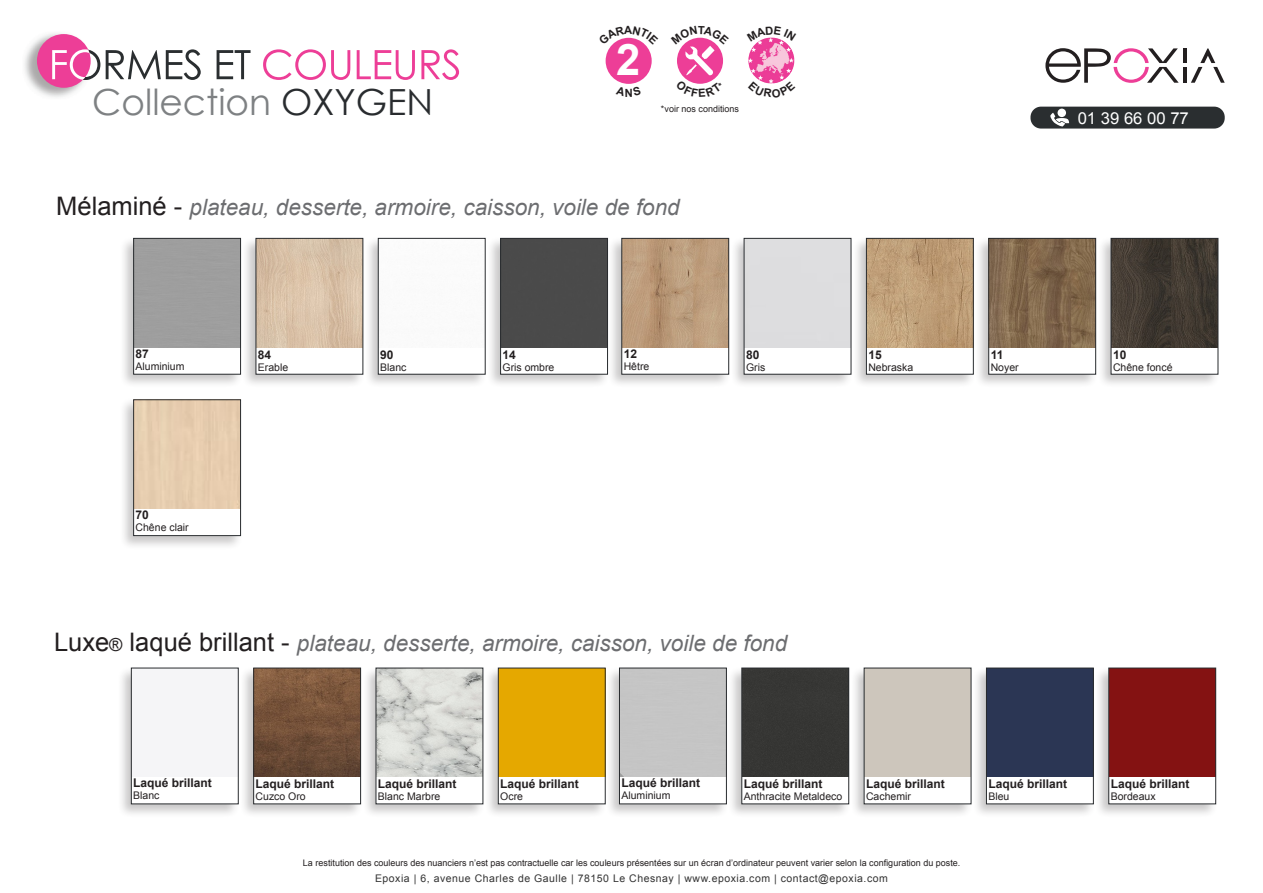
<style>
.page{position:relative;width:1263px;height:893px;background:#fff}
.page>*{position:absolute;margin:0;border:0;box-sizing:border-box;transform-origin:0 0}
.t1{font:700 43.5px "Arial";color:#fff}
.t2{font:36px "Century Gothic";color:#7e8183}
.t3{font:italic 22.5px "Arial";color:#6c6d70}
.t4{font:16.5px "Arial";color:#fff}
.t5{font:700 12px "Arial";color:#231f20}
.t6{font:10.5px "Arial";color:#231f20}
.t7{font:10.5px "Arial";letter-spacing:.05em;color:#333}
.t8{font:9px "Arial";color:#231f20}
.s1{color:#292c2f}
.s2{font-style:normal;font-size:25.5px;color:#231f20}
.s3{font-style:normal;font-size:18px;color:#231f20}
</style>
<div class="page">
<svg style="left:1191px;top:48px;width:34px;height:35px"></svg>
<hr style="left:1183px;top:67px;width:4px;height:16px;background:#231f20">
<hr style="left:1183px;top:48px;width:4px;height:15px;background:#231f20">
<svg style="left:1045px;top:48px;width:134px;height:35px"></svg>
<div style="left:1030px;top:107px;width:195px;height:22px;background:#2a2e30;border-radius:10px"></div>
<div style="left:1057px;top:109px;width:9px;height:8px;background:#fff;border-radius:50%"></div>
<svg style="left:1050px;top:113px;width:19px;height:14px"></svg>
<img style="left:748px;top:37px;width:46px;height:47px;border-radius:23px">
<div style="left:606px;top:38px;width:46px;height:46px;background:#ed3e97;border-radius:50%"></div>
<svg style="left:106px;top:49px;width:95px;height:31px"></svg>
<svg style="left:217px;top:50px;width:34px;height:29px"></svg>
<svg style="left:263px;top:49px;width:87px;height:31px"></svg>
<svg style="left:357px;top:50px;width:58px;height:30px"></svg>
<svg style="left:421px;top:49px;width:38px;height:31px"></svg>
<img style="left:24px;top:33px;width:64px;height:64px">
<div style="left:37px;top:34px;width:54px;height:54px;background:#ed3e97;border-radius:50%"></div>
<svg style="left:52px;top:49px;width:48px;height:31px"></svg>
<div style="left:119px;top:236px;width:124px;height:152px;background:#231f20;opacity:.25"></div>
<svg style="left:134px;top:238px;width:107px;height:136px;fill:#9e9e9e"></svg>
<div style="left:119px;top:397px;width:124px;height:153px;background:#231f20;opacity:.25"></div>
<svg style="left:134px;top:400px;width:107px;height:136px;fill:#e8ceb0"></svg>
<div style="left:607px;top:236px;width:124px;height:152px;background:#231f20;opacity:.25"></div>
<div style="left:622px;top:238px;width:107px;height:136px;background:#fff"></div>
<div style="left:364px;top:236px;width:124px;height:152px;background:#231f20;opacity:.25"></div>
<div style="left:378px;top:238px;width:107px;height:136px;background:#fff"></div>
<div style="left:852px;top:236px;width:124px;height:152px;background:#231f20;opacity:.25"></div>
<div style="left:866px;top:238px;width:107px;height:136px;background:#fff"></div>
<div style="left:242px;top:236px;width:123px;height:152px;background:#231f20;opacity:.25"></div>
<div style="left:256px;top:238px;width:107px;height:136px;background:#fff"></div>
<div style="left:730px;top:236px;width:123px;height:152px;background:#231f20;opacity:.25"></div>
<svg style="left:744px;top:238px;width:107px;height:136px;fill:#dddddf"></svg>
<div style="left:486px;top:236px;width:124px;height:152px;background:#231f20;opacity:.25"></div>
<div style="left:501px;top:238px;width:106px;height:136px;background:#fff"></div>
<div style="left:974px;top:236px;width:124px;height:152px;background:#231f20;opacity:.25"></div>
<div style="left:989px;top:238px;width:107px;height:136px;background:#fff"></div>
<div style="left:1097px;top:236px;width:123px;height:152px;background:#231f20;opacity:.25"></div>
<div style="left:1111px;top:238px;width:107px;height:136px;background:#fff"></div>
<img style="left:624px;top:240px;width:103px;height:107px">
<img style="left:868px;top:240px;width:103px;height:107px">
<img style="left:258px;top:240px;width:103px;height:107px">
<div style="left:502px;top:240px;width:104px;height:107px;background:#4a4a4a"></div>
<img style="left:990px;top:240px;width:104px;height:107px">
<img style="left:1113px;top:240px;width:103px;height:107px">
<div style="left:133px;top:238px;width:108px;height:136px;border:1px solid #292c2f"></div>
<div style="left:133px;top:400px;width:108px;height:136px;border:1px solid #292c2f"></div>
<div style="left:622px;top:238px;width:107px;height:136px;border:1px solid #292c2f"></div>
<div style="left:378px;top:238px;width:107px;height:136px;border:1px solid #292c2f"></div>
<div style="left:866px;top:238px;width:107px;height:136px;border:1px solid #292c2f"></div>
<div style="left:500px;top:238px;width:108px;height:136px;border:1px solid #292c2f"></div>
<div style="left:988px;top:238px;width:108px;height:136px;border:1px solid #292c2f"></div>
<div style="left:1111px;top:238px;width:107px;height:136px;border:1px solid #292c2f"></div>
<div style="left:117px;top:666px;width:124px;height:152px;background:#231f20;opacity:.25"></div>
<div style="left:131px;top:668px;width:107px;height:136px;background:#f5f5f7"></div>
<div style="left:605px;top:666px;width:124px;height:152px;background:#231f20;opacity:.25"></div>
<svg style="left:619px;top:668px;width:107px;height:136px;fill:#c5c5c5"></svg>
<div style="left:362px;top:666px;width:123px;height:152px;background:#231f20;opacity:.25"></div>
<div style="left:376px;top:668px;width:107px;height:136px;background:#fff"></div>
<div style="left:850px;top:666px;width:123px;height:152px;background:#231f20;opacity:.25"></div>
<svg style="left:864px;top:668px;width:107px;height:136px;fill:#cdc6bc"></svg>
<div style="left:239px;top:666px;width:124px;height:152px;background:#231f20;opacity:.25"></div>
<div style="left:254px;top:668px;width:107px;height:136px;background:#fff"></div>
<div style="left:727px;top:666px;width:124px;height:152px;background:#231f20;opacity:.25"></div>
<div style="left:742px;top:668px;width:107px;height:136px;background:#fff"></div>
<div style="left:484px;top:666px;width:124px;height:152px;background:#231f20;opacity:.25"></div>
<div style="left:498px;top:668px;width:107px;height:136px;background:#fff"></div>
<div style="left:972px;top:666px;width:124px;height:152px;background:#231f20;opacity:.25"></div>
<div style="left:986px;top:668px;width:107px;height:136px;background:#fff"></div>
<div style="left:1094px;top:666px;width:124px;height:152px;background:#231f20;opacity:.25"></div>
<div style="left:1109px;top:668px;width:107px;height:136px;background:#fff"></div>
<img style="left:378px;top:670px;width:103px;height:107px">
<img style="left:255px;top:670px;width:104px;height:107px">
<div style="left:744px;top:670px;width:103px;height:107px;background:#363634"></div>
<div style="left:500px;top:670px;width:103px;height:107px;background:#e5a800"></div>
<div style="left:988px;top:670px;width:103px;height:107px;background:#2b3654"></div>
<div style="left:1110px;top:670px;width:104px;height:107px;background:#841212"></div>
<div style="left:619px;top:668px;width:108px;height:136px;border:1px solid #292c2f"></div>
<div style="left:253px;top:668px;width:108px;height:136px;border:1px solid #292c2f"></div>
<div style="left:742px;top:668px;width:107px;height:136px;border:1px solid #292c2f"></div>
<div style="left:986px;top:668px;width:107px;height:136px;border:1px solid #292c2f"></div>
<div style="left:1108px;top:668px;width:108px;height:136px;border:1px solid #292c2f"></div>
<svg style="left:677px;top:37px;width:46px;height:47px"></svg>
<svg style="left:750px;top:37px;width:43px;height:15px"></svg>
<svg style="left:750px;top:69px;width:43px;height:15px"></svg>
<svg style="left:612px;top:37px;width:33px;height:8px"></svg>
<h2 class="t2" style="left:92px;top:77px;width:342px">Collection <span class="s1">OXYGEN</span></h2>
<h1 class="t1" style="left:616px;top:30px;width:26px">2</h1>
<p class="t8" style="left:661px;top:102px;width:80px">*voir nos conditions</p>
<h3 class="t3" style="left:56px;top:193px;width:625px"><span class="s2">Mélaminé -</span> plateau, desserte, armoire, caisson, voile de fond</h3>
<h3 class="t5" style="left:136px;top:345px;width:15px">87</h3>
<p class="t6" style="left:136px;top:359px;width:51px">Aluminium</p>
<h3 class="t5" style="left:258px;top:346px;width:15px">84</h3>
<p class="t6" style="left:258px;top:360px;width:32px">Erable</p>
<h3 class="t5" style="left:380px;top:346px;width:15px">90</h3>
<p class="t6" style="left:380px;top:360px;width:28px">Blanc</p>
<h3 class="t5" style="left:502px;top:346px;width:15px">14</h3>
<p class="t6" style="left:502px;top:360px;width:53px">Gris ombre</p>
<h3 class="t5" style="left:624px;top:345px;width:15px">12</h3>
<p class="t6" style="left:624px;top:359px;width:27px">Hêtre</p>
<h3 class="t5" style="left:746px;top:346px;width:15px">80</h3>
<p class="t6" style="left:746px;top:360px;width:21px">Gris</p>
<h3 class="t4" style="left:1078px;top:106px;width:113px">01 39 66 00 77</h3>
<h3 class="t5" style="left:868px;top:346px;width:15px">15</h3>
<p class="t6" style="left:868px;top:360px;width:46px">Nebraska</p>
<h3 class="t5" style="left:991px;top:346px;width:14px">11</h3>
<p class="t6" style="left:991px;top:360px;width:30px">Noyer</p>
<h3 class="t5" style="left:1113px;top:346px;width:15px">10</h3>
<p class="t6" style="left:1113px;top:360px;width:61px">Chêne foncé</p>
<h3 class="t5" style="left:136px;top:506px;width:15px">70</h3>
<p class="t6" style="left:136px;top:520px;width:55px">Chêne clair</p>
<h3 class="t3" style="left:54px;top:628px;width:735px"><span class="s2">Luxe</span><span class="s3">®</span> <span class="s2">laqué brillant -</span> plateau, desserte, armoire, caisson, voile de fond</h3>
<h3 class="t5" style="left:133px;top:775px;width:80px">Laqué brillant</h3>
<p class="t6" style="left:133px;top:788px;width:28px">Blanc</p>
<h3 class="t5" style="left:256px;top:776px;width:80px">Laqué brillant</h3>
<p class="t6" style="left:256px;top:789px;width:52px">Cuzco Oro</p>
<h3 class="t5" style="left:378px;top:776px;width:80px">Laqué brillant</h3>
<p class="t6" style="left:378px;top:789px;width:64px">Blanc Marbre</p>
<h3 class="t5" style="left:500px;top:776px;width:80px">Laqué brillant</h3>
<p class="t6" style="left:500px;top:789px;width:24px">Ocre</p>
<h3 class="t5" style="left:621px;top:775px;width:80px">Laqué brillant</h3>
<p class="t6" style="left:621px;top:788px;width:51px">Aluminium</p>
<h3 class="t5" style="left:744px;top:776px;width:80px">Laqué brillant</h3>
<p class="t6" style="left:744px;top:789px;width:100px">Anthracite Metaldeco</p>
<h3 class="t5" style="left:866px;top:776px;width:80px">Laqué brillant</h3>
<p class="t6" style="left:866px;top:789px;width:46px">Cachemir</p>
<h3 class="t5" style="left:988px;top:776px;width:80px">Laqué brillant</h3>
<p class="t6" style="left:988px;top:789px;width:23px">Bleu</p>
<p class="t8" style="left:303px;top:856px;width:659px">La restitution des couleurs des nuanciers n’est pas contractuelle car les couleurs présentées sur un écran d’ordinateur peuvent varier selon la configuration du poste.</p>
<p class="t7" style="left:375px;top:871px;width:514px">Epoxia | 6, avenue Charles de Gaulle | 78150 Le Chesnay | www.epoxia.com | contact@epoxia.com</p>
<h3 class="t5" style="left:1111px;top:776px;width:80px">Laqué brillant</h3>
<p class="t6" style="left:1111px;top:789px;width:46px">Bordeaux</p>
</div>
